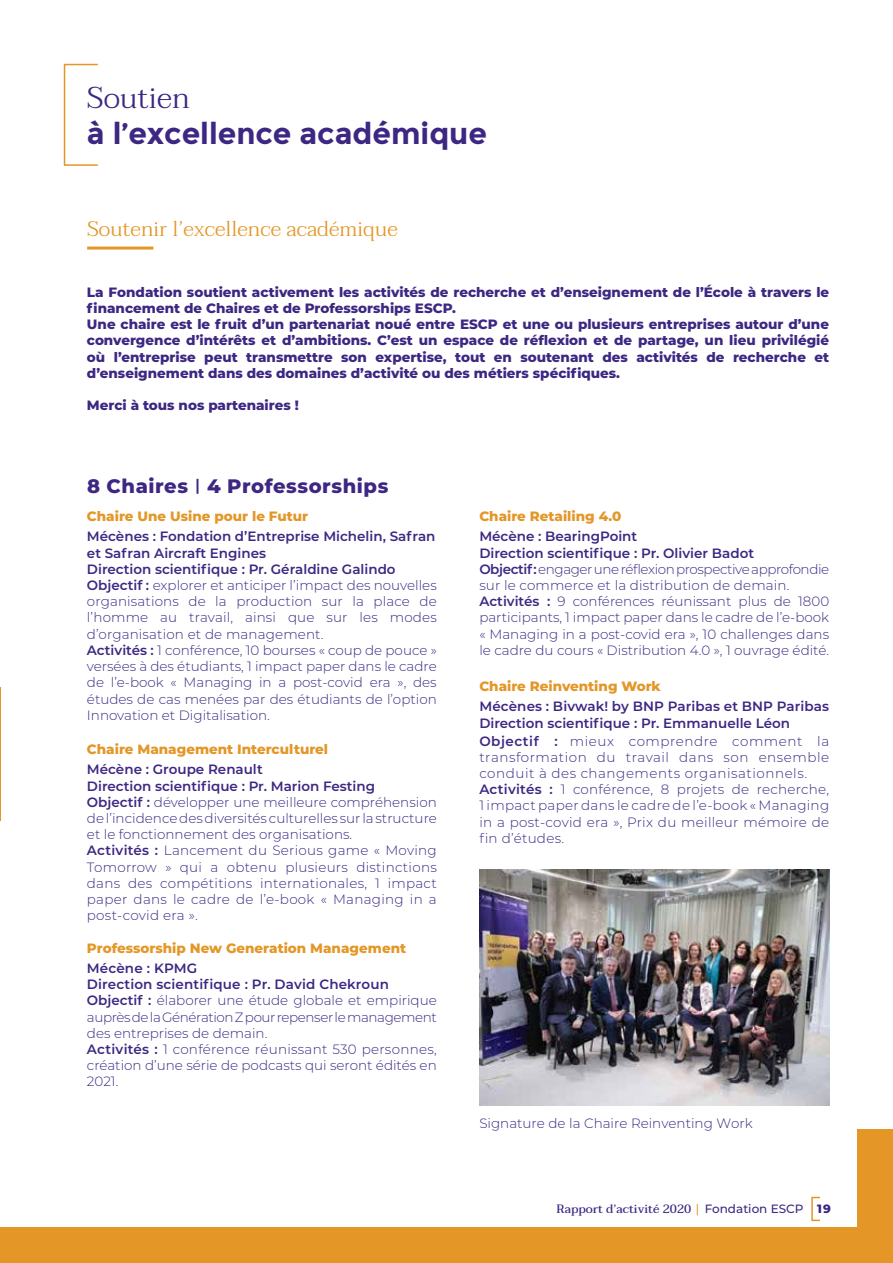
<style>
.page{position:relative;width:893px;height:1263px;background:#fff}
.page>*{position:absolute;margin:0;border:0;box-sizing:border-box;transform-origin:0 0}
.t1{font:700 30px "Montserrat";color:#3d2783}
.t2{font:300 30px "Taviraj";color:#3d2783}
.t3{font:300 21px "Taviraj";color:#e49626}
.t4{font:800 19.5px "Montserrat";letter-spacing:.03em;color:#3d2783}
.t5{font:300 13.5px/16.2px "Montserrat";color:#3d2783}
.t6{font:800 13.5px/16.2px "Montserrat";color:#3d2783}
.t7{font:300 13.5px/16.2px "Montserrat";letter-spacing:.025em;color:#3d2783}
.t8{font:800 13.5px "Montserrat";color:#e49626}
.t9{font:600 13.5px/16.2px "Montserrat";color:#3d2783}
.t10{font:500 12px "Taviraj";color:#3d2783}
.s1{font-family:"Flama";font-weight:500}
.s2{font-weight:600}
.s3{font-family:"Montserrat";color:#e49626}
.s4{font-family:"Montserrat"}
.s5{font-family:"Montserrat";font-weight:800}
</style>
<div class="page">
<div style="left:64px;top:64px;width:35px;height:102px;border:2px solid #e49626"></div>
<img style="left:479px;top:869px;width:350px;height:236px">
<div style="left:811px;top:1197px;width:10px;height:24px;border:2px solid #e49626"></div>
<hr style="left:87px;top:247px;width:66px;height:3px;background:#e49626">
<hr style="left:0;top:687px;width:1px;height:133px;background:#e49626">
<div style="left:0;top:1227px;width:893px;height:36px;background:#e49626"></div>
<div style="left:857px;top:1129px;width:36px;height:134px;background:#e49626"></div>
<h1 class="t2" style="left:87px;top:75px;width:104px">Soutien</h1>
<h1 class="t1" style="left:87px;top:116px;width:402px">à l’excellence académique</h1>
<h2 class="t3" style="left:87px;top:213px;width:312px">Soutenir l’excellence académique</h2>
<p class="t6" style="left:87px;top:283px;width:744px">La Fondation soutient activement les activités de recherche et d’enseignement de l’École à travers le financement de Chaires et de Professorships ESCP.<br>Une chaire est le fruit d’un partenariat noué entre ESCP et une ou plusieurs entreprises autour d’une convergence d’intérêts et d’ambitions. C’est un espace de réflexion et de partage, un lieu privilégié où l’entreprise peut transmettre son expertise, tout en soutenant des activités de recherche et d’enseignement dans des domaines d’activité ou des métiers spécifiques.</p>
<p class="t6" style="left:87px;top:397px;width:213px">Merci à tous nos partenaires !</p>
<h3 class="t4" style="left:87px;top:471px;width:303px">8 Chaires <span class="s1">|</span> 4 Professorships</h3>
<p class="t8" style="left:87px;top:506px;width:223px">Chaire Une Usine pour le Futur</p>
<p class="t5" style="left:87px;top:528px;width:351px"><span class="s2">Mécènes : Fondation d’Entreprise Michelin, Safran et Safran Aircraft Engines<br>Direction scientifique : Pr. Géraldine Galindo Objectif :</span> explorer et anticiper l’impact des nouvelles organisations de la production sur la place de l’homme au travail, ainsi que sur les modes d’organisation et de management.<br><span class="s2">Activités :</span> 1 conférence, 10 bourses « coup de pouce » versées à des étudiants, 1 impact paper dans le cadre de l’e-book « Managing in a post-covid era », des études de cas menées par des étudiants de l’option Innovation et Digitalisation.</p>
<p class="t8" style="left:87px;top:739px;width:243px">Chaire Management Interculturel</p>
<p class="t5" style="left:87px;top:761px;width:351px"><span class="s2">Mécène : Groupe Renault<br>Direction scientifique : Pr. Marion Festing<br>Objectif :</span> développer une meilleure compréhension de l’incidence des diversités culturelles sur la structure et le fonctionnement des organisations.<br><span class="s2">Activités :</span> Lancement du Serious game « Moving Tomorrow » qui a obtenu plusieurs distinctions dans des compétitions internationales, 1 impact paper dans le cadre de l’e-book « Managing in a post-covid era ».</p>
<p class="t8" style="left:87px;top:938px;width:321px">Professorship New Generation Management</p>
<p class="t5" style="left:87px;top:960px;width:351px"><span class="s2">Mécène : KPMG<br>Direction scientifique : Pr. David Chekroun Objectif :</span> élaborer une étude globale et empirique auprès de la Génération Z pour repenser le management des entreprises de demain.<br><span class="s2">Activités :</span> 1 conférence réunissant 530 personnes, création d’une série de podcasts qui seront édités en 2021.</p>
<p class="t8" style="left:479px;top:506px;width:143px">Chaire Retailing 4.0</p>
<p class="t5" style="left:479px;top:528px;width:351px"><span class="s2">Mécène : BearingPoint<br>Direction scientifique : Pr. Olivier Badot<br>Objectif :</span> engager une réflexion prospective approfondie sur le commerce et la distribution de demain.<br><span class="s2">Activités :</span> 9 conférences réunissant plus de 1800 participants, 1 impact paper dans le cadre de l’e-book « Managing in a post-covid era », 10 challenges dans le cadre du cours « Distribution 4.0 », 1 ouvrage édité.</p>
<p class="t8" style="left:479px;top:676px;width:183px">Chaire Reinventing Work</p>
<p class="t9" style="left:479px;top:698px;width:351px">Mécènes : Bivwak! by BNP Paribas et BNP Paribas<br>Direction scientifique : Pr. Emmanuelle Léon</p>
<p class="t7" style="left:479px;top:732px;width:351px"><span class="s2">Objectif :</span> mieux comprendre comment la transformation du travail dans son ensemble conduit à des changements organisationnels.<br><span class="s2">Activités :</span> 1 conférence, 8 projets de recherche, 1 impact paper dans le cadre de l’e-book « Managing in a post-covid era », Prix du meilleur mémoire de fin d’études.</p>
<p class="t5" style="left:479px;top:1114px;width:275px">Signature de la Chaire Reinventing Work</p>
<p class="t10" style="left:556px;top:1199px;width:276px">Rapport d’activité 2020 <span class="s3">|</span> <span class="s4">Fondation ESCP</span> <span class="s5">19</span></p>
</div>
